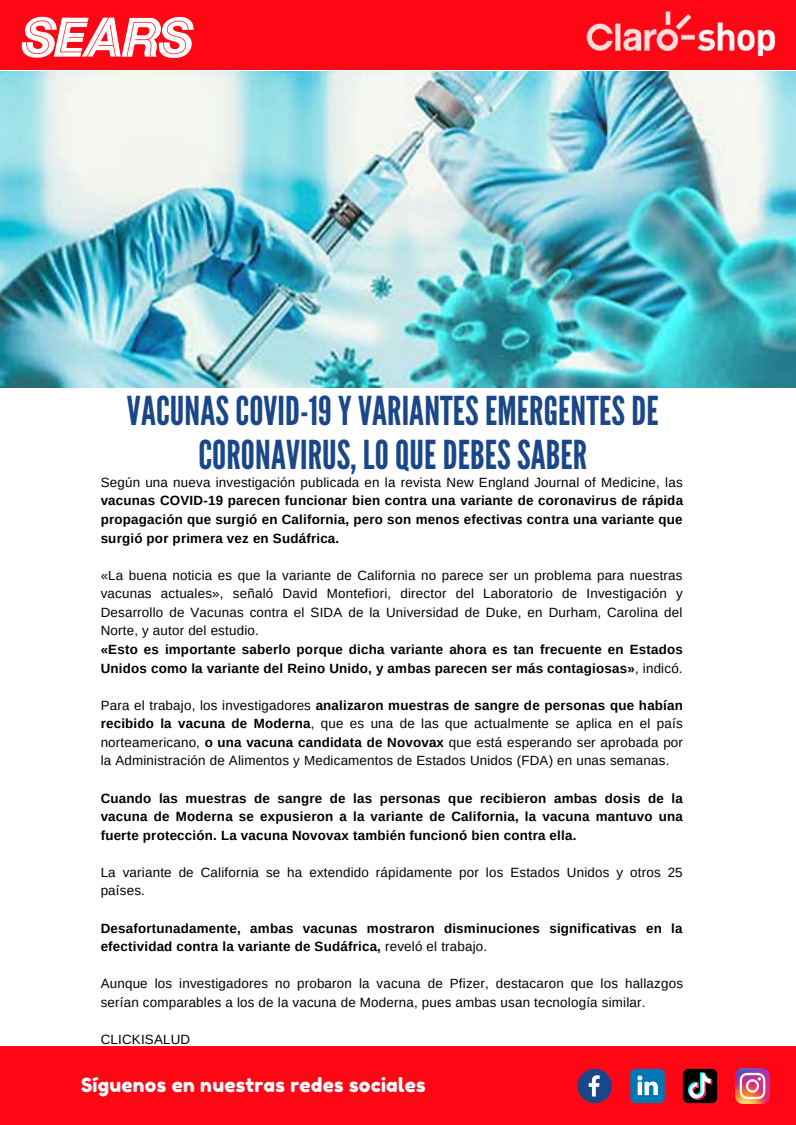
<style>
.page{position:relative;width:796px;height:1125px;background:#fff}
.page>*{position:absolute;margin:0;border:0;box-sizing:border-box;transform-origin:0 0}
.t1{font:39.75px/43.9px "League Gothic";letter-spacing:.005em;color:#1a4789;text-align:center}
.t2{font:19.35px "Fredoka One";letter-spacing:.015em;color:#fff}
.t3{font:13.35px/18.6px "Arimo";letter-spacing:.015em;color:#000;text-align:justify}
.t4{font:700 13.35px/18.6px "Arimo";letter-spacing:.015em;color:#000;text-align:justify}
.s1{font-weight:400}
.s2{font-weight:700}
</style>
<div class="page">
<div style="left:0;top:1046px;width:795px;height:79px;background:#ff0615"></div>
<img style="left:0;top:72px;width:795px;height:316px">
<svg style="left:577px;top:1069px;width:34px;height:34px"></svg>
<svg style="left:630px;top:1069px;width:34px;height:34px"></svg>
<svg style="left:682px;top:1069px;width:35px;height:34px"></svg>
<img style="left:735px;top:1069px;width:34px;height:34px">
<div style="left:0;top:0;width:795px;height:70px;background:#ff0615"></div>
<img style="left:21px;top:16px;width:173px;height:42px">
<img style="left:586px;top:11px;width:190px;height:44px">
<p class="t1" style="left:127px;top:390px;width:533px">VACUNAS COVID-19 Y VARIANTES EMERGENTES DE<br>CORONAVIRUS, LO QUE DEBES SABER</p>
<p class="t4" style="left:101px;top:473px;width:583px"><span class="s1">Según una nueva investigación publicada en la revista New England Journal of Medicine, las </span>vacunas COVID-19 parecen funcionar bien contra una variante de coronavirus de rápida propagación que surgió en California, pero son menos efectivas contra una variante que surgió por primera vez en Sudáfrica.</p>
<p class="t3" style="left:101px;top:566px;width:583px">«La buena noticia es que la variante de California no parece ser un problema para nuestras vacunas actuales», señaló David Montefiori, director del Laboratorio de Investigación y Desarrollo de Vacunas contra el SIDA de la Universidad de Duke, en Durham, Carolina del Norte, y autor del estudio.</p>
<p class="t4" style="left:101px;top:640px;width:583px">«Esto es importante saberlo porque dicha variante ahora es tan frecuente en Estados<br>Unidos como la variante del Reino Unido, y ambas parecen ser más contagiosas»<span class="s1">, indicó.</span></p>
<p class="t3" style="left:101px;top:696px;width:583px">Para el trabajo, los investigadores <span class="s2">analizaron muestras de sangre de personas que habían recibido la vacuna de Moderna</span>, que es una de las que actualmente se aplica en el país norteamericano, <span class="s2">o una vacuna candidata de Novovax</span> que está esperando ser aprobada por la Administración de Alimentos y Medicamentos de Estados Unidos (FDA) en unas semanas.</p>
<p class="t4" style="left:101px;top:789px;width:583px">Cuando las muestras de sangre de las personas que recibieron ambas dosis de la vacuna de Moderna se expusieron a la variante de California, la vacuna mantuvo una fuerte protección. La vacuna Novovax también funcionó bien contra ella.</p>
<p class="t3" style="left:101px;top:863px;width:583px">La variante de California se ha extendido rápidamente por los Estados Unidos y otros 25 países.</p>
<p class="t4" style="left:101px;top:919px;width:583px">Desafortunadamente, ambas vacunas mostraron disminuciones significativas en la efectividad contra la variante de Sudáfrica, <span class="s1">reveló el trabajo.</span></p>
<p class="t3" style="left:101px;top:974px;width:583px">Aunque los investigadores no probaron la vacuna de Pfizer, destacaron que los hallazgos serían comparables a los de la vacuna de Moderna, pues ambas usan tecnología similar.</p>
<p class="t3" style="left:101px;top:1030px;width:91px">CLICKISALUD</p>
<p class="t2" style="left:81px;top:1073px;width:346px">Síguenos en nuestras redes sociales</p>
</div>
